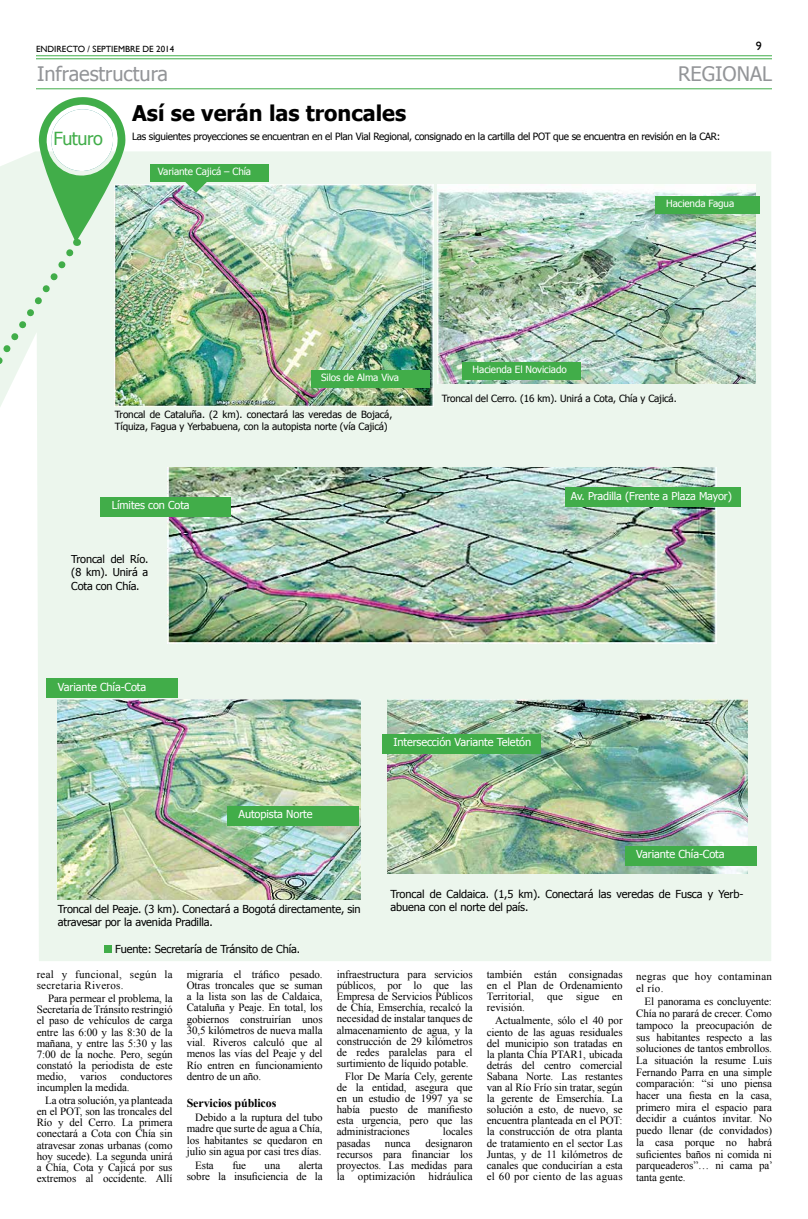
<style>
.page{position:relative;width:808px;height:1219px;background:#fff}
.page>*{position:absolute;margin:0;border:0;box-sizing:border-box;transform-origin:0 0}
.t1{font:700 21.6px "Tahoma";color:#000}
.t2{font:20px "Tahoma";color:#939598}
.t3{font:18px "Tahoma";letter-spacing:-.025em;color:#41ad49}
.t4{font:700 12px "Times New Roman";letter-spacing:-.01em;color:#000}
.t5{font:12px "Gill Sans";color:#000}
.t6{font:11px/11.1px "Times New Roman";letter-spacing:-.01em;color:#000;text-align:justify}
.t7{font:11px/13.2px "Tahoma";letter-spacing:-.01em;color:#000}
.t8{font:11px "Tahoma";letter-spacing:-.01em;color:#fff}
.t9{font:11px/11.1px "Times New Roman";letter-spacing:.025em;color:#000}
.t10{font:10.9px "Tahoma";letter-spacing:-.01em;color:#fff}
.t11{font:10.9px/13.1px "Tahoma";letter-spacing:-.01em;color:#000;text-align:justify}
.t12{font:10px "Tahoma";letter-spacing:-.025em;color:#000}
.t13{font:9.9px/11.9px "Tahoma";letter-spacing:-.01em;color:#000}
.t14{font:9.9px "Tahoma";letter-spacing:-.01em;color:#fff}
.t15{font:9px "Gill Sans";color:#000}
</style>
<div class="page">
<div style="left:37px;top:151px;width:734px;height:810px;background:#ecf6ed"></div>
<hr style="left:36px;top:88px;width:736px;height:1px;background:#41ad49">
<hr style="left:36px;top:58px;width:736px;height:1px;background:#41ad49">
<hr style="left:36px;top:55px;width:736px;height:1px;background:#41ad49">
<img style="left:127px;top:185px;width:306px;height:221px">
<div style="left:311px;top:370px;width:118px;height:17px;background:#41ad49"></div>
<div style="left:150px;top:164px;width:119px;height:18px;background:#41ad49"></div>
<svg style="left:184px;top:182px;width:24px;height:11px"></svg>
<img style="left:437px;top:184px;width:319px;height:200px">
<div style="left:656px;top:196px;width:104px;height:18px;background:#41ad49"></div>
<div style="left:462px;top:362px;width:119px;height:18px;background:#41ad49"></div>
<img style="left:168px;top:467px;width:549px;height:176px">
<div style="left:100px;top:497px;width:131px;height:20px;background:#41ad49"></div>
<div style="left:565px;top:488px;width:175px;height:19px;background:#41ad49"></div>
<div style="left:105px;top:946px;width:7px;height:7px;background:#41ad49"></div>
<img style="left:58px;top:700px;width:303px;height:199px">
<div style="left:46px;top:679px;width:132px;height:19px;background:#41ad49"></div>
<div style="left:227px;top:806px;width:132px;height:20px;background:#41ad49"></div>
<img style="left:387px;top:700px;width:360px;height:174px">
<div style="left:382px;top:734px;width:158px;height:19px;background:#41ad49"></div>
<div style="left:625px;top:846px;width:131px;height:19px;background:#41ad49"></div>
<svg style="left:0;top:97px;width:127px;height:387px"></svg>
<p class="t15" style="left:36px;top:44px;width:140px">ENDIRECTO / SEPTIEMBRE DE 2014</p>
<h2 class="t2" style="left:37px;top:60px;width:133px">Infraestructura</h2>
<h1 class="t1" style="left:132px;top:98px;width:276px">Así se verán las troncales</h1>
<p class="t5" style="left:756px;top:39px;width:7px">9</p>
<h2 class="t2" style="left:678px;top:60px;width:95px">REGIONAL</h2>
<h3 class="t3" style="left:53px;top:127px;width:51px">Futuro</h3>
<p class="t12" style="left:132px;top:130px;width:590px">Las siguientes proyecciones se encuentran en el Plan Vial Regional, consignado en la cartilla del POT que se encuentra en revisión en la CAR:</p>
<p class="t14" style="left:158px;top:165px;width:95px">Variante Cajicá – Chía</p>
<p class="t14" style="left:666px;top:197px;width:70px">Hacienda Fagua</p>
<p class="t14" style="left:321px;top:370px;width:79px">Silos de Alma Viva</p>
<p class="t13" style="left:115px;top:408px;width:279px">Troncal de Cataluña. (2 km). conectará las veredas de Bojacá,<br>Tíquiza, Fagua y Yerbabuena, con la autopista norte (vía Cajicá)</p>
<p class="t10" style="left:112px;top:498px;width:79px">Límites con Cota</p>
<p class="t14" style="left:473px;top:363px;width:96px">Hacienda El Noviciado</p>
<p class="t13" style="left:442px;top:392px;width:236px">Troncal del Cerro. (16 km). Unirá a Cota, Chía y Cajicá.</p>
<p class="t10" style="left:571px;top:488px;width:162px">Av. Pradilla (Frente a Plaza Mayor)</p>
<p class="t11" style="left:71px;top:552px;width:79px">Troncal del Río. (8 km). Unirá a Cota con Chía.</p>
<p class="t8" style="left:58px;top:679px;width:90px">Variante Chía-Cota</p>
<p class="t8" style="left:239px;top:807px;width:75px">Autopista Norte</p>
<p class="t7" style="left:58px;top:902px;width:304px">Troncal del Peaje. (3 km). Conectará a Bogotá directamente, sin atravesar por la avenida Pradilla.</p>
<p class="t7" style="left:115px;top:942px;width:187px">Fuente: Secretaría de Tránsito de Chía.</p>
<p class="t8" style="left:393px;top:734px;width:139px">Intersección Variante Teletón</p>
<p class="t8" style="left:636px;top:846px;width:90px">Variante Chía-Cota</p>
<p class="t7" style="left:390px;top:887px;width:354px">Troncal de Caldaica. (1,5 km). Conectará las veredas de Fusca y Yerb&shy;abuena con el norte del país.</p>
<p class="t9" style="left:37px;top:969px;width:137px">real y funcional, según la secretaria Riveros.</p>
<p class="t6" style="left:37px;top:993px;width:137px;text-indent:11px">Para permear el problema, la Secretaría de Tránsito restringió el paso de vehículos de carga entre las 6:00 y las 8:30 de la mañana, y entre las 5:30 y las 7:00 de la noche. Pero, según constató la periodista de este medio,</p>
<p class="t6" style="left:37px;top:1070px;width:137px;text-indent:84px">conductores incumplen la medida.</p>
<p class="t6" style="left:37px;top:1095px;width:137px;text-indent:9px">La otra solución, ya planteada en el POT, son las troncales del Río y del Cerro. La primera conectará a Cota con Chía sin atravesar zonas urbanas (como hoy sucede). La segunda unirá a Chía, Cota y Cajicá por sus extremos al occidente. Allí</p>
<p class="t6" style="left:80px;top:1070px;width:28px">varios</p>
<p class="t6" style="left:187px;top:968px;width:137px;line-height:11.4px">migraría el tráfico pesado.<br>Otras troncales que se suman a la lista son las de Caldaica, Cataluña y Peaje. En total, los gobiernos construirían unos 30,5 kilómetros de nueva malla vial. Riveros calculó que al menos las vías del Peaje y del Río entren en funcionamiento dentro de un año.</p>
<p class="t4" style="left:187px;top:1095px;width:91px">Servicios públicos</p>
<p class="t6" style="left:187px;top:1111px;width:137px;line-height:11.5px;text-indent:9px">Debido a la ruptura del tubo madre que surte de agua a Chía, los habitantes se quedaron en julio sin agua por casi tres días.</p>
<p class="t6" style="left:195px;top:1159px;width:20px">Esta</p>
<p class="t6" style="left:232px;top:1159px;width:15px">fue</p>
<p class="t6" style="left:265px;top:1159px;width:17px">una</p>
<p class="t6" style="left:187px;top:1159px;width:137px;line-height:11.5px;text-align:right">alerta<br>sobre la insuficiencia de la</p>
<p class="t6" style="left:337px;top:969px;width:137px">infraestructura para servicios públicos, por lo que las Empresa de Servicios Públicos de Chía, Emserchía, recalcó la necesidad de instalar tanques de almacenamiento de agua, y la construcción de 29 kilómetros de redes paralelas para el surtimiento de líquido potable.</p>
<p class="t6" style="left:337px;top:1070px;width:137px;text-indent:9px">Flor De María Cely, gerente de la entidad, asegura que en un estudio de 1997 ya se había puesto de manifiesto esta urgencia, pero que las administraciones</p>
<p class="t6" style="left:443px;top:1126px;width:31px">locales</p>
<p class="t6" style="left:337px;top:1137px;width:35px">pasadas</p>
<p class="t6" style="left:385px;top:1137px;width:27px">nunca</p>
<p class="t6" style="left:337px;top:1137px;width:137px;text-indent:89px">designaron recursos para financiar los proyectos. Las medidas para la optimización hidráulica</p>
<p class="t6" style="left:487px;top:969px;width:137px">también están consignadas en el Plan de Ordenamiento Territorial, que sigue en revisión.</p>
<p class="t6" style="left:487px;top:1015px;width:137px;text-indent:9px">Actualmente, sólo el 40 por ciento de las aguas residuales del municipio son tratadas en la planta Chía PTAR1, ubicada detrás del centro comercial Sabana Norte. Las restantes van al Río Frío sin tratar, según la gerente de Emserchía. La solución a esto, de nuevo, se encuentra planteada en el POT: la construcción de otra planta de tratamiento en el sector Las Juntas, y de 11 kilómetros de canales que conducirían a esta el 60 por ciento de las aguas</p>
<p class="t9" style="left:636px;top:970px;width:137px;line-height:11.7px">negras que hoy contaminan el río.</p>
<p class="t6" style="left:636px;top:996px;width:138px;line-height:11.7px;text-indent:9px">El panorama es concluyente:<br>Chía no parará de crecer. Como tampoco la preocupación de sus habitantes respecto a las soluciones de tantos embrollos.<br>La situación la resume Luis Fernando Parra en una simple comparación: “si uno piensa hacer una fiesta en la casa, primero mira el espacio para decidir a cuántos invitar. No puedo llenar (de convidados) la casa porque no habrá suficientes baños ni comida ni parqueaderos”… ni cama pa’ tanta gente.</p>
</div>
